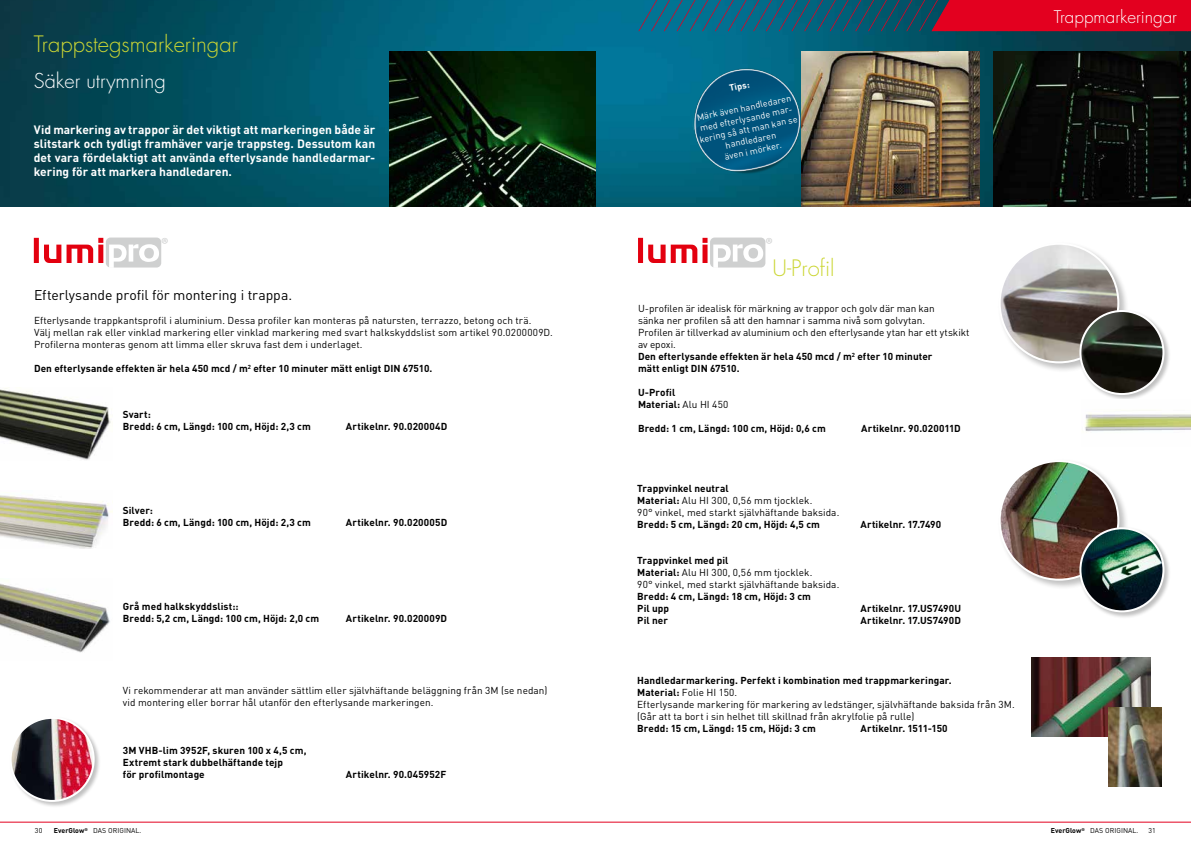
<style>
.page{position:relative;width:1191px;height:842px;background:#fff}
.page>*{position:absolute;margin:0;border:0;box-sizing:border-box;transform-origin:0 0}
.t1{font:300 22px "Futura Std";color:#cbd634}
.t2{font:300 20px "Futura Std";color:#fff}
.t3{font:17.7px "Myriad Pro";color:#cfd0d0}
.t4{font:300 17px "Futura Std";color:#fff}
.t5{font:14px "DIN Pro";letter-spacing:-.005em;color:#000}
.t6{font:700 12px/14px "DIN Pro";color:#fff;text-align:justify}
.t7{font:10px/12px "DIN Pro";letter-spacing:.005em;color:#000}
.t8{font:700 10px/12px "DIN Pro";letter-spacing:.01em;color:#000}
.t9{font:9px/11px "DIN Pro";color:#fff;text-align:center}
.t10{font:700 9px "DIN Pro";color:#fff}
.t11{font:7px "DIN Pro";letter-spacing:.01em;color:#000}
.s1{font-weight:700}
.s2{font-weight:400}
</style>
<div class="page">
<hr style="left:0;top:822px;width:1191px;height:1px;background:#e3001f">
<img style="left:0;top:580px;width:110px;height:73px">
<img style="left:0;top:495px;width:113px;height:53px">
<img style="left:0;top:388px;width:111px;height:72px">
<img style="left:0;top:0;width:1191px;height:207px">
<div style="left:710px;top:238px;width:55px;height:30px;background:#cfd0d0;border-radius:5px"></div>
<svg style="left:638px;top:238px;width:69px;height:25px"></svg>
<svg style="left:713px;top:244px;width:50px;height:24px"></svg>
<div style="left:106px;top:238px;width:55px;height:30px;background:#cfd0d0;border-radius:5px"></div>
<svg style="left:34px;top:238px;width:69px;height:25px"></svg>
<svg style="left:109px;top:244px;width:50px;height:24px"></svg>
<div style="left:997px;top:241px;width:131px;height:132px;background:#000;opacity:.25"></div>
<img style="left:999px;top:244px;width:119px;height:117px">
<div style="left:1078px;top:309px;width:92px;height:92px;background:#000;opacity:.25"></div>
<img style="left:1080px;top:311px;width:83px;height:83px;border-radius:42px">
<div style="left:1079px;top:310px;width:85px;height:85px;border:2px solid #fff;border-radius:50%"></div>
<div style="left:997px;top:459px;width:131px;height:131px;background:#000;opacity:.25"></div>
<img style="left:999px;top:461px;width:119px;height:119px;border-radius:59px">
<div style="left:1078px;top:526px;width:92px;height:93px;background:#000;opacity:.25"></div>
<img style="left:1080px;top:528px;width:83px;height:83px;border-radius:42px">
<div style="left:1079px;top:527px;width:85px;height:85px;border:2px solid #fff;border-radius:50%"></div>
<img style="left:1081px;top:399px;width:110px;height:32px">
<div style="left:9px;top:716px;width:92px;height:92px;background:#000;opacity:.25"></div>
<img style="left:11px;top:718px;width:83px;height:83px;border-radius:42px">
<div style="left:10px;top:717px;width:85px;height:85px;border:2px solid #fff;border-radius:50%"></div>
<svg style="left:638px;top:0;width:553px;height:31px;background:#6f3350"></svg>
<img style="left:993px;top:51px;width:198px;height:156px">
<img style="left:389px;top:51px;width:206px;height:156px">
<img style="left:801px;top:51px;width:178px;height:156px">
<img style="left:689px;top:64px;width:115px;height:115px">
<img style="left:1031px;top:658px;width:119px;height:79px">
<img style="left:1108px;top:707px;width:53px;height:80px">
<h1 class="t1" style="left:34px;top:31px;width:205px">Trappstegsmarkeringar</h1>
<h2 class="t2" style="left:34px;top:69px;width:133px">Säker utrymning</h2>
<p class="t6" style="left:34px;top:121px;width:343px">Vid markering av trappor är det viktigt att markeringen både är slitstark och tydligt framhäver varje trappsteg. Dessutom kan det vara fördelaktigt att använda efterlysande handledarmar&shy;kering för att markera handledaren.</p>
<p class="t10" style="left:728px;top:81px;width:22px;rotate:-12deg">Tips:</p>
<p class="t9" style="left:694px;top:112px;width:101px;rotate:-12deg">Märk även handledaren med efterlysande mar&shy;kering så att man kan se handledaren<br>även i mörker.</p>
<h3 class="t3" style="left:161px;top:233px;width:9px">®</h3>
<h3 class="t3" style="left:765px;top:233px;width:9px">®</h3>
<h3 class="t5" style="left:34px;top:284px;width:260px">Efterlysande profil för montering i trappa.</h3>
<p class="t7" style="left:34px;top:313px;width:520px">Efterlysande trappkantsprofil i aluminium. Dessa profiler kan monteras på natursten, terrazzo, betong och trä.<br>Välj mellan rak eller vinklad markering eller vinklad markering med svart halkskyddslist som artikel 90.0200009D.<br>Profilerna monteras genom att limma eller skruva fast dem i underlaget.</p>
<p class="t8" style="left:34px;top:361px;width:400px">Den efterlysande effekten är hela 450 mcd / m<sup>2</sup> efter 10 minuter mätt enligt DIN 67510.</p>
<p class="t8" style="left:123px;top:408px;width:189px">Svart:<br>Bredd: 6 cm, Längd: 100 cm, Höjd: 2,3 cm</p>
<p class="t8" style="left:346px;top:420px;width:103px">Artikelnr. 90.020004D</p>
<p class="t8" style="left:123px;top:504px;width:189px">Silver:<br>Bredd: 6 cm, Längd: 100 cm, Höjd: 2,3 cm</p>
<p class="t8" style="left:346px;top:516px;width:103px">Artikelnr. 90.020005D</p>
<p class="t8" style="left:123px;top:600px;width:198px">Grå med halkskyddslist::<br>Bredd: 5,2 cm, Längd: 100 cm, Höjd: 2,0 cm</p>
<p class="t8" style="left:346px;top:612px;width:103px">Artikelnr. 90.020009D</p>
<p class="t7" style="left:123px;top:684px;width:426px">Vi rekommenderar att man använder sättlim eller självhäftande beläggning från 3M (se nedan) vid montering eller borrar hål utanför den efterlysande markeringen.</p>
<p class="t8" style="left:123px;top:744px;width:185px">3M VHB-lim 3952F, skuren 100 x 4,5 cm,<br>Extremt stark dubbelhäftande tejp<br>för profilmontage</p>
<p class="t8" style="left:346px;top:768px;width:102px">Artikelnr. 90.045952F</p>
<h1 class="t1" style="left:772px;top:255px;width:64px">U-Profil</h1>
<p class="t7" style="left:638px;top:301px;width:333px">U-profilen är idealisk för märkning av trappor och golv där man kan<br>sänka ner profilen så att den hamnar i samma nivå som golvytan.<br>Profilen är tillverkad av aluminium och den efterlysande ytan har ett ytskikt av epoxi.<br><span class="s1">Den efterlysande effekten är hela 450 mcd / m</span><sup>2</sup> <span class="s1">efter 10 minuter<br>mätt enligt DIN 67510.</span></p>
<p class="t8" style="left:638px;top:385px;width:92px">U-Profil<br>Material: <span class="s2">Alu HI 450</span></p>
<p class="t8" style="left:638px;top:421px;width:189px">Bredd: 1 cm, Längd: 100 cm, Höjd: 0,6 cm</p>
<p class="t8" style="left:861px;top:421px;width:101px">Artikelnr. 90.020011D</p>
<p class="t7" style="left:637px;top:481px;width:203px"><span class="s1">Trappvinkel neutral<br>Material:</span> Alu HI 300, 0,56 mm tjocklek.<br>90° vinkel, med starkt självhäftande baksida.</p>
<p class="t8" style="left:637px;top:517px;width:184px">Bredd: 5 cm, Längd: 20 cm, Höjd: 4,5 cm</p>
<p class="t8" style="left:860px;top:517px;width:82px">Artikelnr. 17.7490</p>
<p class="t7" style="left:637px;top:553px;width:203px"><span class="s1">Trappvinkel med pil<br>Material:</span> Alu HI 300, 0,56 mm tjocklek.<br>90° vinkel, med starkt självhäftande baksida.</p>
<p class="t8" style="left:637px;top:589px;width:175px">Bredd: 4 cm, Längd: 18 cm, Höjd: 3 cm<br>Pil upp</p>
<p class="t8" style="left:860px;top:601px;width:102px">Artikelnr. 17.US7490U</p>
<p class="t8" style="left:637px;top:613px;width:32px">Pil ner</p>
<p class="t8" style="left:860px;top:613px;width:102px">Artikelnr. 17.US7490D</p>
<p class="t7" style="left:637px;top:673px;width:379px"><span class="s1">Handledarmarkering. Perfekt i kombination med trappmarkeringar.<br>Material:</span> Folie HI 150.<br>Efterlysande markering för markering av ledstänger, självhäftande baksida från 3M. (Går att ta bort i sin helhet till skillnad från akrylfolie på rulle)</p>
<p class="t8" style="left:637px;top:721px;width:180px">Bredd: 15 cm, Längd: 15 cm, Höjd: 3 cm</p>
<p class="t8" style="left:860px;top:721px;width:89px">Artikelnr. 1511-150</p>
<h3 class="t4" style="left:1054px;top:6px;width:124px">Trappmarkeringar</h3>
<p class="t11" style="left:35px;top:825px;width:9px">30</p>
<p class="t11" style="left:54px;top:825px;width:89px"><span class="s1">EverGlow</span><sup>®</sup> DAS ORIGINAL.</p>
<p class="t11" style="left:1050px;top:825px;width:89px"><span class="s1">EverGlow</span><sup>®</sup> DAS ORIGINAL.</p>
<p class="t11" style="left:1148px;top:825px;width:9px">31</p>
</div>
